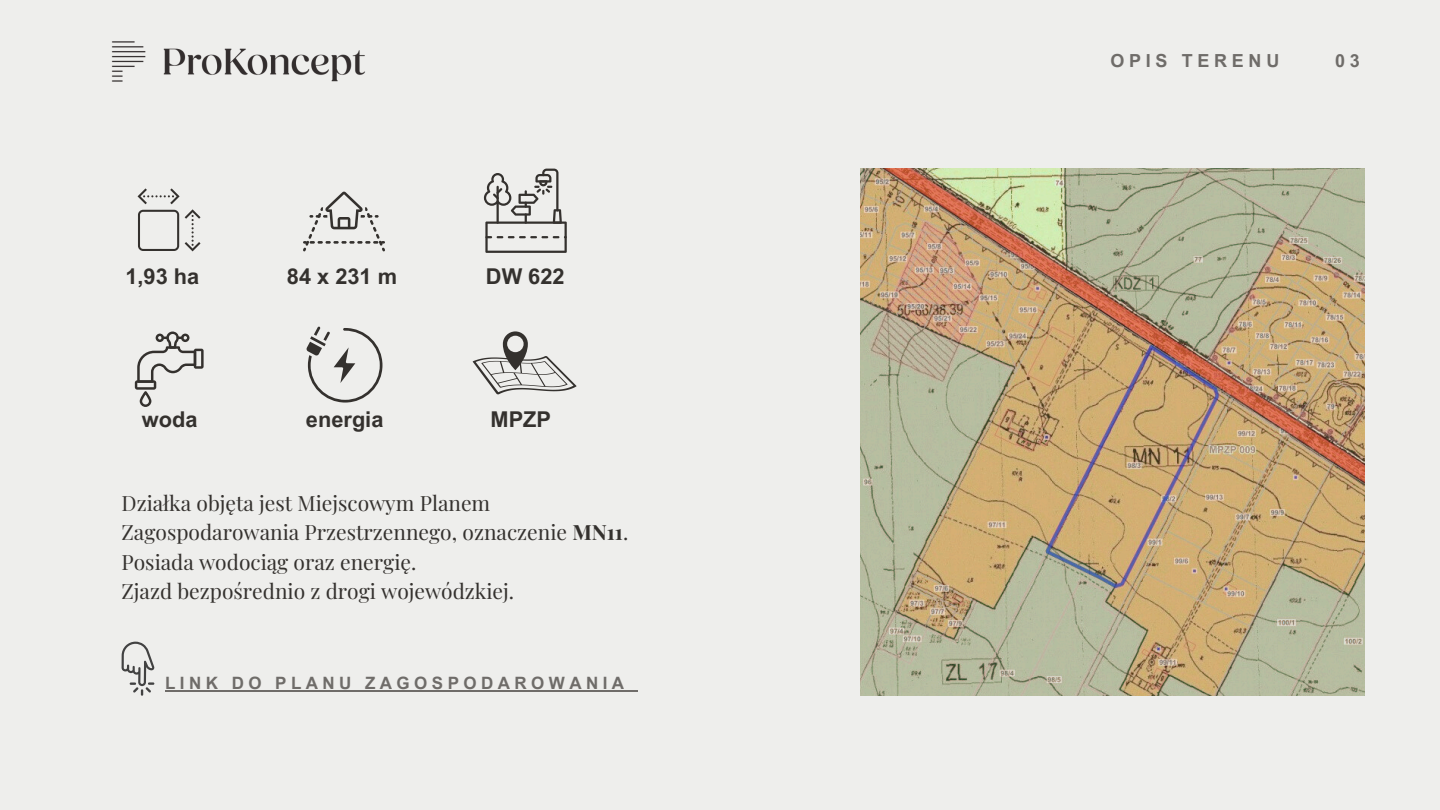
<style>
.page{position:relative;width:1440px;height:810px;background:#eeeeec}
.page>*{position:absolute;margin:0;border:0;box-sizing:border-box;transform-origin:0 0}
.t1{font:700 21.8px "Arial MT Pro";color:#34312e}
.t2{font:21px/29.2px "Playfair Display";color:#34312e}
.t3{font:700 18px "Arial MT Pro";letter-spacing:.26em;color:#6f6c69}
.t4{font:700 17px "Arial MT Pro";letter-spacing:.26em;color:#6f6c69}
.s1{font-weight:700}
</style>
<div class="page">
<img style="left:111px;top:41px;width:254px;height:41px">
<img style="left:861px;top:169px;width:503px;height:527px">
<svg style="left:138px;top:188px;width:63px;height:63px"></svg>
<svg style="left:303px;top:192px;width:82px;height:59px"></svg>
<svg style="left:135px;top:331px;width:69px;height:76px"></svg>
<svg style="left:306px;top:326px;width:76px;height:76px"></svg>
<svg style="left:473px;top:331px;width:103px;height:63px"></svg>
<svg style="left:122px;top:642px;width:32px;height:54px"></svg>
<svg style="left:484px;top:169px;width:82px;height:84px"></svg>
<hr style="left:165px;top:690px;width:464px;height:2px;background:#6f6c69">
<svg style="left:629px;top:690px;width:9px;height:2px"></svg>
<p class="t1" style="left:125px;top:269px;width:75px">1,93 ha</p>
<p class="t1" style="left:287px;top:269px;width:112px">84 x 231 m</p>
<p class="t1" style="left:486px;top:269px;width:80px">DW 622</p>
<h1 class="t1" style="left:142px;top:412px;width:57px">woda</h1>
<p class="t1" style="left:306px;top:412px;width:79px">energia</p>
<h2 class="t1" style="left:491px;top:412px;width:62px">MPZP</h2>
<p class="t2" style="left:122px;top:488px;width:508px">Działka objęta jest Miejscowym Planem Zagospodarowania Przestrzennego, oznaczenie <span class="s1">MN11</span>.<br>Posiada wodociąg oraz energię.<br>Zjazd bezpośrednio z drogi wojewódzkiej.</p>
<h2 class="t4" style="left:165px;top:676px;width:461px">LINK DO PLANU ZAGOSPODAROWANIA</h2>
<p class="t3" style="left:1110px;top:54px;width:170px">OPIS TERENU</p>
<p class="t3" style="left:1335px;top:54px;width:26px">0 3</p>
</div>
